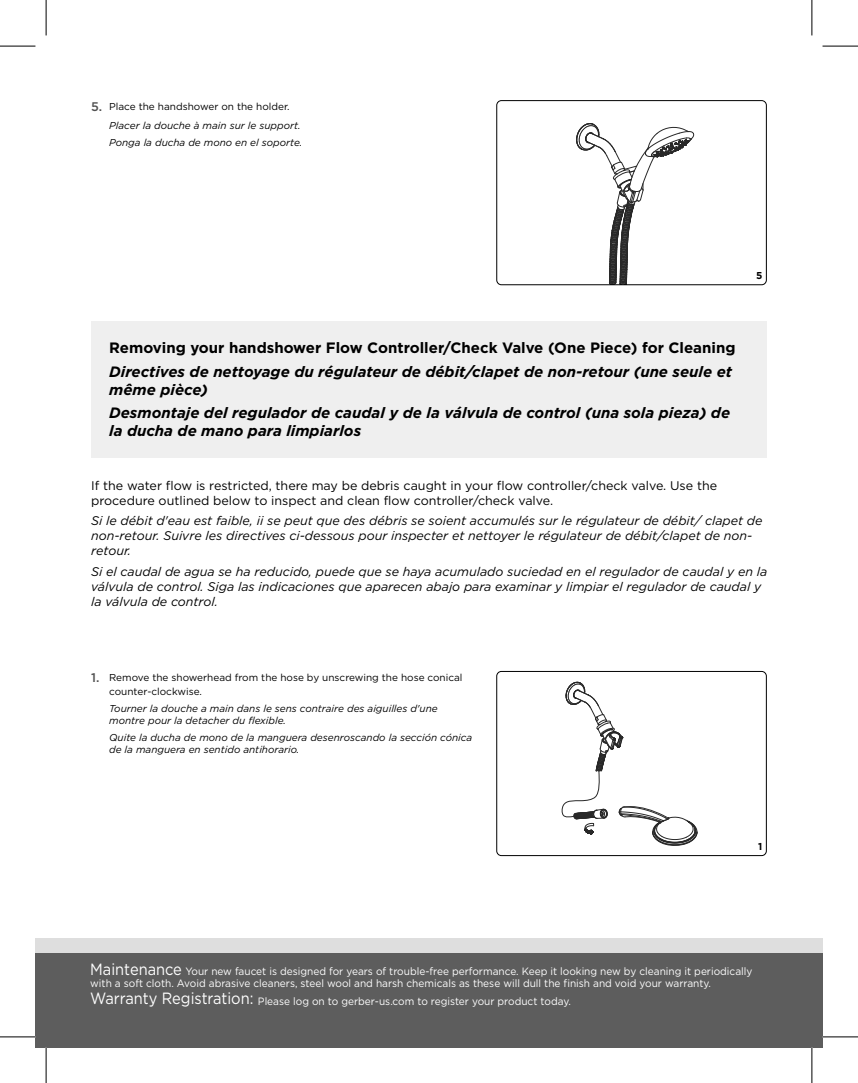
<style>
.page{position:relative;width:858px;height:1083px;background:#fff}
.page>*{position:absolute;margin:0;border:0;box-sizing:border-box;transform-origin:0 0}
.t1{font:italic 700 15px/18px "Gotham";color:#000}
.t2{font:700 15px "Gotham";color:#000}
.步驟1{font:italic 12.5px/15px "Gotham";color:#000}
.步驟1-2{font:12.5px/15px "Gotham";color:#000}
.t3{font:10.62px/12.2px "Gotham";color:#fff;scale:.95 1}
.步驟1_無編號_法西{font:italic 10px/12px "Gotham";color:#000}
.步驟1-3{font:10px/13.8px "Gotham";color:#000}
.t4{font:700 10px "Gotham";color:#000}
.s1{font-weight:500;font-size:12.5px;color:#505050}
.s2{font-size:16.25px}
</style>
<div class="page">
<div style="left:35px;top:937px;width:787px;height:110px;background:#dedede"></div>
<div style="left:35px;top:952px;width:787px;height:95px;background:#5d5d5d"></div>
<div style="left:91px;top:321px;width:675px;height:137px;background:#efefef"></div>
<svg style="left:561px;top:681px;width:136px;height:165px"></svg>
<div style="left:496px;top:670px;width:270px;height:185px;border:1px solid #000;border-radius:5px"></div>
<svg style="left:576px;top:123px;width:117px;height:160px"></svg>
<div style="left:496px;top:100px;width:270px;height:185px;border:1px solid #000;border-radius:5px"></div>
<hr style="left:0;top:46px;width:35px;height:1px;background:#000">
<hr style="left:822px;top:46px;width:35px;height:1px;background:#000">
<hr style="left:0;top:1036px;width:35px;height:1px;background:#000">
<hr style="left:822px;top:1036px;width:35px;height:1px;background:#000">
<hr style="left:46px;top:0;width:1px;height:35px;background:#000">
<hr style="left:46px;top:1047px;width:1px;height:35px;background:#000">
<hr style="left:811px;top:0;width:1px;height:35px;background:#000">
<hr style="left:811px;top:1047px;width:1px;height:35px;background:#000">
<p class="步驟1-3" style="left:91px;top:99px;width:200px"><span class="s1">5.</span> Place the handshower on the holder.</p>
<p class="步驟1_無編號_法西" style="left:109px;top:119px;width:193px">Placer la douche à main sur le support.</p>
<p class="步驟1_無編號_法西" style="left:109px;top:137px;width:195px">Ponga la ducha de mono en el soporte.</p>
<p class="t4" style="left:755px;top:269px;width:8px">5</p>
<p class="t2" style="left:109px;top:339px;width:627px">Removing your handshower Flow Controller/Check Valve (One Piece) for Cleaning</p>
<p class="t1" style="left:109px;top:362px;width:624px">Directives de nettoyage du régulateur de débit/clapet de non-retour (une seule et même pièce)</p>
<p class="t1" style="left:109px;top:403px;width:622px">Desmontaje del regulador de caudal y de la válvula de control (una sola pieza) de la ducha de mano para limpiarlos</p>
<p class="步驟1-2" style="left:91px;top:477px;width:627px">If the water flow is restricted, there may be debris caught in your flow controller/check valve. Use the procedure outlined below to inspect and clean flow controller/check valve.</p>
<p class="步驟1" style="left:91px;top:513px;width:672px">Si le débit d'eau est faible, ii se peut que des débris se soient accumulés sur le régulateur de débit/ clapet de non-retour. Suivre les directives ci-dessous pour inspecter et nettoyer le régulateur de débit/clapet de non&shy;retour.</p>
<p class="步驟1" style="left:91px;top:563px;width:677px">Si el caudal de agua se ha reducido, puede que se haya acumulado suciedad en el regulador de caudal y en la válvula de control. Siga las indicaciones que aparecen abajo para examinar y limpiar el regulador de caudal y la válvula de control.</p>
<p class="步驟1-3" style="left:109px;top:670px;width:355px;text-indent:-18px"><span class="s1">1.</span> Remove the showerhead from the hose by unscrewing the hose conical counter-clockwise.</p>
<p class="步驟1_無編號_法西" style="left:109px;top:702px;width:330px">Tourner la douche a main dans le sens contraire des aiguilles d'une montre pour la detacher du flexible.</p>
<p class="步驟1_無編號_法西" style="left:109px;top:731px;width:364px">Quite la ducha de mono de la manguera desenroscando la sección cónica de la manguera en sentido antihorario.</p>
<p class="t4" style="left:757px;top:839px;width:6px">1</p>
<p class="t3" style="left:90px;top:964px;width:698px"><span class="s2">Maintenance</span> Your new faucet is designed for years of trouble-free performance. Keep it looking new by cleaning it periodically with a soft cloth. Avoid abrasive cleaners, steel wool and harsh chemicals as these will dull the finish and void your warranty.</p>
<p class="t3" style="left:90px;top:994px;width:507px"><span class="s2">Warranty Registration:</span> Please log on to gerber-us.com to register your product today.</p>
</div>
